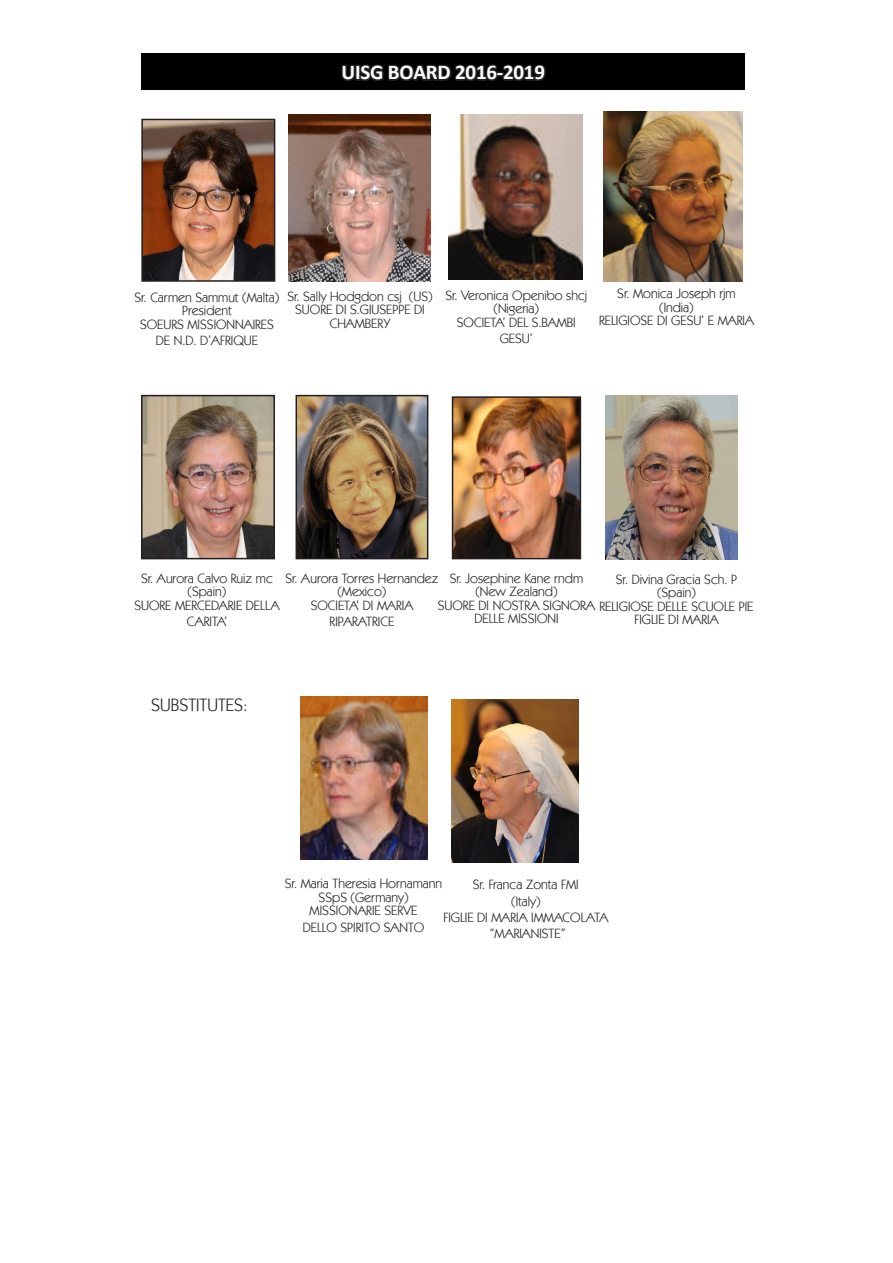
<style>
.page{position:relative;width:893px;height:1263px;background:#fff}
.page>*{position:absolute;margin:0;border:0;box-sizing:border-box;transform-origin:0 0}
.t1{font:700 21px "Calibri";letter-spacing:-.01em;color:#fff}
.t2{font:18px "Kabel IT Cby BT";color:#231f20}
.t3{font:13.5px/13.5px "Kabel IT Cby BT";color:#231f20;text-align:center}
</style>
<div class="page">
<img style="left:144px;top:122px;width:128px;height:157px">
<div style="left:141px;top:119px;width:134px;height:163px;border:2px solid #231f20"></div>
<div style="left:141px;top:53px;width:604px;height:37px;background:#000"></div>
<svg style="left:341px;top:64px;width:205px;height:17px"></svg>
<img style="left:455px;top:399px;width:123px;height:157px">
<div style="left:452px;top:396px;width:129px;height:163px;border:2px solid #231f20"></div>
<img style="left:144px;top:398px;width:128px;height:158px">
<div style="left:141px;top:395px;width:134px;height:164px;border:2px solid #231f20"></div>
<img style="left:299px;top:398px;width:126px;height:158px">
<div style="left:296px;top:395px;width:132px;height:164px;border:2px solid #231f20"></div>
<img style="left:605px;top:395px;width:132px;height:164px">
<img style="left:300px;top:696px;width:128px;height:163px">
<img style="left:448px;top:114px;width:134px;height:166px">
<img style="left:603px;top:111px;width:139px;height:170px">
<img style="left:289px;top:114px;width:142px;height:168px">
<img style="left:452px;top:699px;width:127px;height:163px">
<p class="t1" style="left:342px;top:58px;width:205px">UISG BOARD 2016-2019</p>
<p class="t3" style="left:134px;top:290px;width:146px">Sr. Carmen Sammut (Malta)</p>
<p class="t3" style="left:182px;top:303px;width:51px">President</p>
<p class="t3" style="left:140px;top:317px;width:135px">SOEURS MISSIONNAIRES</p>
<p class="t3" style="left:156px;top:333px;width:104px">DE N.D. D’AFRIQUE</p>
<p class="t3" style="left:287px;top:289px;width:147px">Sr. Sally Hodgdon csj (US)</p>
<p class="t3" style="left:295px;top:303px;width:131px">SUORE DI S.GIUSEPPE DI<br>CHAMBERY</p>
<p class="t3" style="left:445px;top:288px;width:143px">Sr. Veronica Openibo shcj (Nigeria)</p>
<p class="t3" style="left:457px;top:313px;width:120px;line-height:16.2px">SOCIETA’ DEL S.BAMBI<br>GESU’</p>
<p class="t3" style="left:617px;top:286px;width:120px">Sr. Monica Joseph rjm</p>
<p class="t3" style="left:659px;top:300px;width:36px">(India)</p>
<p class="t3" style="left:599px;top:313px;width:156px">RELIGIOSE DI GESU’ E MARIA</p>
<p class="t3" style="left:285px;top:571px;width:155px">Sr. Aurora Torres Hernandez</p>
<p class="t3" style="left:337px;top:584px;width:51px">(Mexico)</p>
<p class="t3" style="left:311px;top:596px;width:104px;line-height:16.2px">SOCIETA’ DI MARIA<br>RIPARATRICE</p>
<p class="t3" style="left:141px;top:571px;width:133px">Sr. Aurora Calvo Ruiz mc (Spain)</p>
<p class="t3" style="left:134px;top:597px;width:147px;line-height:16.2px">SUORE MERCEDARIE DELLA<br>CARITA’</p>
<p class="t3" style="left:450px;top:571px;width:135px">Sr. Josephine Kane rndm</p>
<p class="t3" style="left:475px;top:585px;width:84px">(New Zealand)</p>
<p class="t3" style="left:474px;top:599px;width:281px;line-height:12.8px;text-align:left;text-indent:-36px">SUORE DI NOSTRA SIGNORA RELIGIOSE DELLE SCUOLE PIE<br>DELLE MISSIONI</p>
<p class="t3" style="left:616px;top:572px;width:123px">Sr. Divina Gracia Sch. P</p>
<p class="t3" style="left:657px;top:585px;width:40px">(Spain)</p>
<p class="t3" style="left:634px;top:612px;width:86px">FIGLIE DI MARIA</p>
<p class="t2" style="left:151px;top:694px;width:98px">SUBSTITUTES:</p>
<p class="t3" style="left:285px;top:877px;width:159px">Sr. Maria Theresia Hornamann<br>SSpS (Germany)</p>
<p class="t3" style="left:303px;top:902px;width:123px;line-height:16.2px">MISSIONARIE SERVE<br>DELLO SPIRITO SANTO</p>
<p class="t3" style="left:473px;top:878px;width:107px">Sr. Franca Zonta FMI</p>
<p class="t3" style="left:511px;top:894px;width:31px">(Italy)</p>
<p class="t3" style="left:443px;top:910px;width:167px">FIGLIE DI MARIA IMMACOLATA</p>
<p class="t3" style="left:490px;top:926px;width:77px">“MARIANISTE”</p>
</div>
